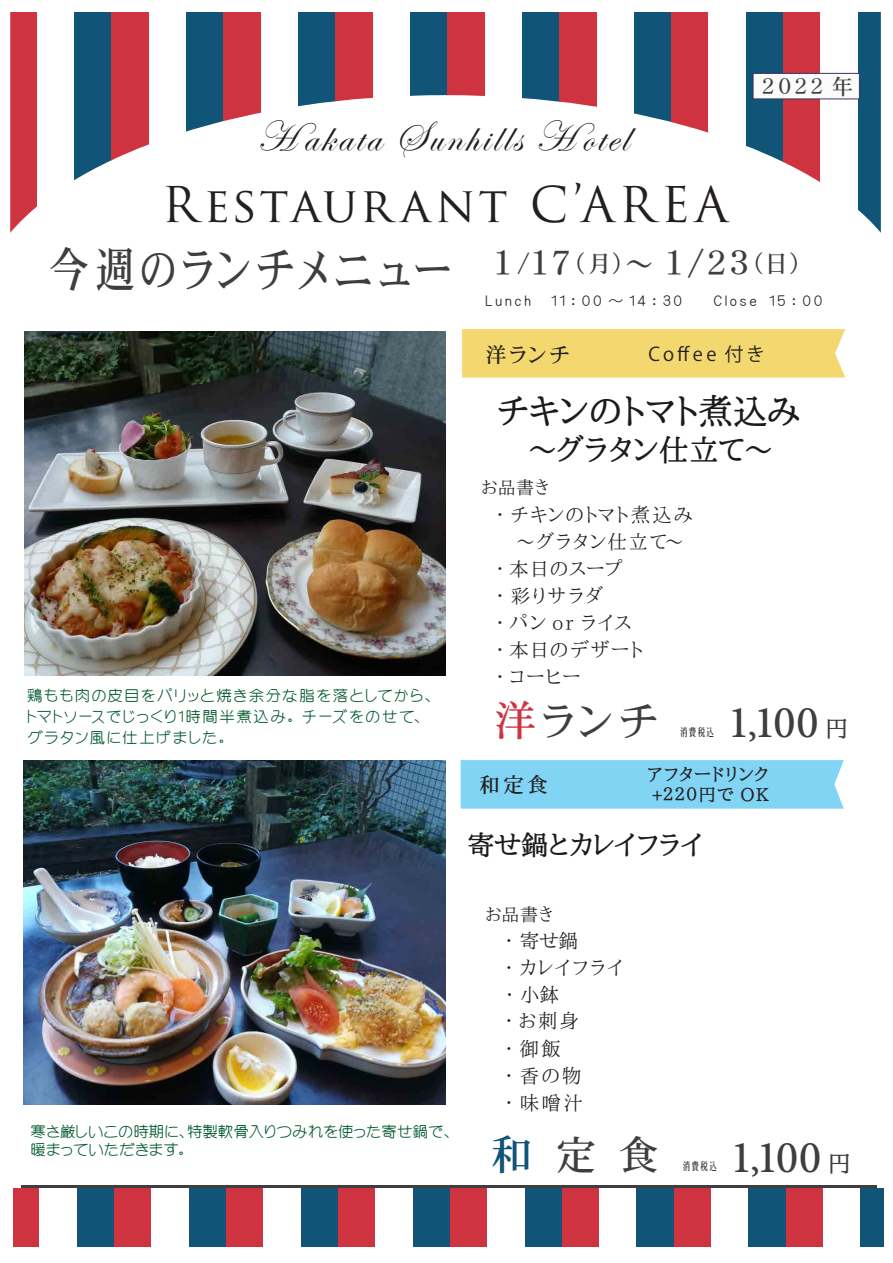
<style>
.page{position:relative;width:893px;height:1263px;background:#fff}
.page>*{position:absolute;margin:0;border:0;box-sizing:border-box;transform-origin:0 0}
.t1{font:48px "Trajan Pro";letter-spacing:.08em;color:#231f20}
.t2{font:47.4px "DFHS Mincho J W5 WING RKSJ H";letter-spacing:.16em;color:#3e3e3f;scale:.84 1}
.t3{font:500 45.75px "Minion Pro";letter-spacing:-.02em;color:#3e3e3f}
.t4{font:43.5px "Edwardian Script ITC";letter-spacing:.07em;color:#231f20}
.t5{font:40.35px "DFHS Mincho J W5 WING RKSJ H";color:#3e3e3f}
.t6{font:500 34.5px "Aozora Mincho";color:#1c1b1a}
.t7{font:500 30px "Aozora Mincho";color:#1c1b1a}
.t8{font:500 27px "Aozora Mincho";color:#1c1b1a}
.t9{font:21.45px "DFHS Mincho J W5 WING RKSJ H";color:#3e3e3f}
.t10{font:21px "DFHS Mincho J W5 WING RKSJ H";letter-spacing:.14em;color:#231f20}
.t11{font:19.5px/27px "Aozora Mincho";letter-spacing:.075em;color:#231f20}
.t12{font:19.5px/27.5px "Aozora Mincho";letter-spacing:.105em;color:#231f20}
.t13{font:18.75px "Koz Go Pr 6 N";letter-spacing:.17em;color:#231f20}
.t14{font:18px "Aozora Mincho";letter-spacing:.01em;color:#231f20}
.t15{font:500 17.7px/19.4px "Aozora Mincho";letter-spacing:.07em;color:#231f20}
.t16{font:15px/21px "Yenti EGP Medium SJIS";letter-spacing:.095em;color:#00592f}
.t17{font:15px/18px "Yenti EGP Medium SJIS";color:#00592f}
.t18{font:14.4px "Yenti EGP Medium SJIS";letter-spacing:.115em;color:#231f20;scale:1.11 1}
.t19{font:11.1px "DFHS Mincho J W5 WING RKSJ H";letter-spacing:.195em;color:#231f20;scale:.67 1}
.s1{font-size:42.15px;color:#cf333f}
.s2{font-size:39.9px}
.s3{font-family:"Aozora Mincho";font-size:23.4px}
.s4{font-size:42.15px;color:#105477}
</style>
<div class="page">
<div style="left:461px;top:760px;width:383px;height:49px;background:#81d4f4"></div>
<div style="left:462px;top:329px;width:383px;height:49px;background:#f3d76f"></div>
<div style="left:10px;top:12px;width:27px;height:221px;background:#cf333f"></div>
<svg style="left:74px;top:12px;width:38px;height:169px;background:#245e7e"></svg>
<div style="left:112px;top:12px;width:37px;height:148px;background:#cf333f"></div>
<svg style="left:186px;top:12px;width:38px;height:120px;background:#205b7c"></svg>
<div style="left:224px;top:12px;width:37px;height:109px;background:#cf333f"></div>
<div style="left:298px;top:12px;width:38px;height:95px;background:#105477"></div>
<div style="left:336px;top:12px;width:37px;height:90px;background:#cf333f"></div>
<div style="left:410px;top:12px;width:38px;height:84px;background:#105477"></div>
<div style="left:448px;top:12px;width:37px;height:84px;background:#cf333f"></div>
<div style="left:522px;top:12px;width:38px;height:90px;background:#105477"></div>
<div style="left:560px;top:12px;width:37px;height:95px;background:#cf333f"></div>
<div style="left:634px;top:12px;width:37px;height:110px;background:#105477"></div>
<svg style="left:671px;top:12px;width:38px;height:121px;background:#d2424d"></svg>
<svg style="left:746px;top:12px;width:37px;height:150px;background:#1f5e7f"></svg>
<svg style="left:783px;top:12px;width:38px;height:171px;background:#d34752"></svg>
<div style="left:858px;top:12px;width:23px;height:221px;background:#105477"></div>
<svg style="left:21px;top:1185px;width:855px;height:4px;background:#574f54"></svg>
<div style="left:753px;top:73px;width:106px;height:26px;background:#fbfbfc;border:1px solid #3a355c"></div>
<div style="left:14px;top:1189px;width:26px;height:58px;background:#cf333f"></div>
<div style="left:77px;top:1189px;width:37px;height:58px;background:#105477"></div>
<div style="left:114px;top:1189px;width:38px;height:58px;background:#cf333f"></div>
<div style="left:189px;top:1189px;width:37px;height:58px;background:#105477"></div>
<div style="left:226px;top:1189px;width:38px;height:58px;background:#cf333f"></div>
<div style="left:301px;top:1189px;width:37px;height:58px;background:#105477"></div>
<div style="left:338px;top:1189px;width:38px;height:58px;background:#cf333f"></div>
<div style="left:413px;top:1189px;width:37px;height:58px;background:#105477"></div>
<div style="left:450px;top:1189px;width:37px;height:58px;background:#cf333f"></div>
<div style="left:525px;top:1189px;width:37px;height:58px;background:#105477"></div>
<div style="left:562px;top:1189px;width:37px;height:58px;background:#cf333f"></div>
<div style="left:637px;top:1189px;width:37px;height:58px;background:#105477"></div>
<div style="left:674px;top:1189px;width:37px;height:58px;background:#cf333f"></div>
<div style="left:749px;top:1189px;width:37px;height:58px;background:#105477"></div>
<div style="left:786px;top:1189px;width:37px;height:58px;background:#cf333f"></div>
<div style="left:861px;top:1189px;width:22px;height:58px;background:#105477"></div>
<img style="left:24px;top:332px;width:422px;height:343px">
<img style="left:23px;top:760px;width:422px;height:344px">
<h3 class="t4" style="left:257px;top:113px;width:373px">Hakata Sunhills Hotel</h3>
<h1 class="t1" style="left:162px;top:174px;width:568px">Restaurant C’AREA</h1>
<p class="t9" style="left:762px;top:76px;width:93px">2022 年</p>
<h2 class="t2" style="left:49px;top:246px;width:898px">今週のランチメニュー <sup>１</sup> <sup>/</sup><sup>１７</sup><sup>（月）</sup><sup>～</sup> <sup>1/２３</sup><sup>（日）</sup></h2>
<p class="t18" style="left:485px;top:294px;width:179px">Lunch　11 ： 00 ～ 14 ： 30</p>
<p class="t18" style="left:713px;top:294px;width:100px">Close 15 ： 00</p>
<p class="t10" style="left:486px;top:344px;width:85px">洋ランチ</p>
<p class="t13" style="left:648px;top:343px;width:118px">Coffee 付き</p>
<h3 class="t6" style="left:497px;top:392px;width:304px">チキンのトマト煮込み</h3>
<h3 class="t7" style="left:529px;top:433px;width:244px">～グラタン仕立て～</h3>
<p class="t14" style="left:482px;top:478px;width:70px">お品書き</p>
<p class="t16" style="left:27px;top:685px;width:408px">鶏もも肉の皮目をパリッと焼き余分な脂を落としてから、トマトソースでじっくり１時間半煮込み。チーズをのせて、グラタン風に仕上げました。</p>
<p class="t17" style="left:31px;top:1122px;width:423px">寒さ厳しいこの時期に、特製軟骨入りつみれを使った寄せ鍋で、暖まっていただきます。</p>
<p class="t11" style="left:495px;top:503px;width:199px">・チキンのトマト煮込み　～グラタン仕立て～・本日のスープ<br>・彩りサラダ<br>・パン or ライス<br>・本日のデザート<br>・コーヒー</p>
<h3 class="t5" style="left:494px;top:700px;width:165px"><span class="s1">洋</span>ランチ</h3>
<p class="t19" style="left:680px;top:726px;width:52px">消費税込</p>
<h3 class="t3" style="left:728px;top:692px;width:122px">1<span class="s2">,</span>100 <span class="s3">円</span></h3>
<p class="t10" style="left:479px;top:773px;width:70px">和定食</p>
<p class="t15" style="left:647px;top:766px;width:123px">アフタードリンク+２２０円で OK</p>
<h3 class="t8" style="left:467px;top:830px;width:237px">寄せ鍋とカレイフライ</h3>
<p class="t14" style="left:485px;top:905px;width:69px">お品書き</p>
<p class="t11" style="left:504px;top:928px;width:120px">・寄せ鍋<br>・カレイフライ</p>
<p class="t12" style="left:504px;top:1008px;width:80px">・お刺身・御飯<br>・香の物・味噌汁</p>
<p class="t11" style="left:505px;top:982px;width:56px">・小鉢</p>
<h3 class="t5" style="left:491px;top:1134px;width:169px"><span class="s4">和</span> 定 食</h3>
<p class="t19" style="left:683px;top:1161px;width:52px">消費税込</p>
<h3 class="t3" style="left:730px;top:1126px;width:122px">1<span class="s2">,</span>100 <span class="s3">円</span></h3>
</div>
